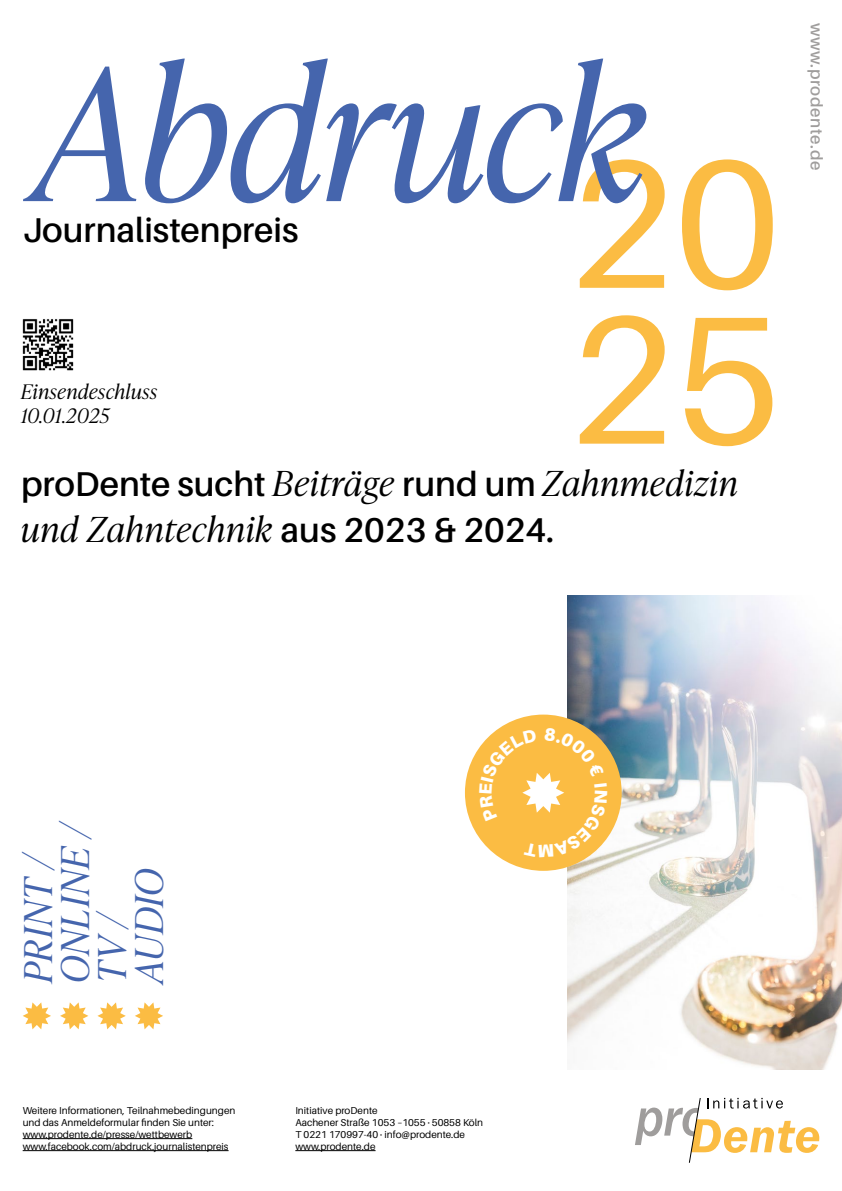
<style>
.page{position:relative;width:842px;height:1191px;background:#fff}
.page>*{position:absolute;margin:0;border:0;box-sizing:border-box;transform-origin:0 0}
.t1{font:italic 300 182.2px "Ivy Presto Headline";color:#4565ad}
.t2{font:182.2px "Aileron";color:#fbbc43}
.t3{font:italic 300 38.3px/37px "Ivy Presto Headline";color:#4565ad}
.t4{font:600 34.4px "Aileron";color:#000}
.t5{font:italic 300 34.4px "Ivy Presto Headline";letter-spacing:.04em;color:#000}
.t6{font:italic 300 20px/24px "Ivy Presto Headline";letter-spacing:.04em;color:#000}
.t7{font:600 16.8px "Aileron";letter-spacing:.04em;color:#9f9d9c}
.t8{font:10px/12px "Aileron";color:#000}
.s1{font-family:"Ivy Presto Headline";font-weight:300;font-style:italic}
.s2{font-family:"Aileron";font-weight:600;font-style:normal}
</style>
<div class="page">
<img style="left:567px;top:595px;width:275px;height:474px">
<img style="left:22px;top:319px;width:52px;height:52px">
<div style="left:465px;top:714px;width:157px;height:157px;background:#fbbc43;border-radius:50%"></div>
<svg style="left:23px;top:1002px;width:28px;height:27px"></svg>
<svg style="left:60px;top:1002px;width:28px;height:27px"></svg>
<svg style="left:97px;top:1002px;width:29px;height:27px"></svg>
<svg style="left:135px;top:1002px;width:28px;height:27px"></svg>
<svg style="left:635px;top:1097px;width:184px;height:66px"></svg>
<hr style="left:295px;top:1150px;width:81px;height:1px;background:#000">
<hr style="left:23px;top:1138px;width:169px;height:1px;background:#000">
<hr style="left:23px;top:1150px;width:206px;height:1px;background:#000">
<svg style="left:479px;top:727px;width:128px;height:130px"></svg>
<h1 class="t1" style="left:36px;top:4px;width:611px">Abdruck</h1>
<h1 class="t2" style="left:569px;top:125px;width:213px">20</h1>
<h3 class="t4" style="left:23px;top:211px;width:277px">Journalistenpreis</h3>
<h3 class="t6" style="left:21px;top:379px;width:138px">Einsendeschluss<br>10.01.2025</h3>
<h1 class="t2" style="left:569px;top:280px;width:213px">25</h1>
<h3 class="t4" style="left:21px;top:465px;width:718px">proDente sucht <span class="s1">Beiträge</span> rund um <span class="s1">Zahnmedizin</span></h3>
<h3 class="t5" style="left:21px;top:505px;width:535px">und Zahntechnik <span class="s2">aus 2023 &amp; 2024.</span></h3>
<h3 class="t7" style="left:826px;top:23px;width:149px;rotate:90deg">www.prodente.de</h3>
<h2 class="t3" style="left:18px;top:982px;width:166px;rotate:-90deg">PRINT /<br>ONLINE /<br>TV /<br>AUDIO</h2>
<p class="t8" style="left:23px;top:1104px;width:214px">Weitere Informationen, Teilnahmebedingungen und das Anmeldeformular finden Sie unter: www.prodente.de/presse/wettbewerb www.facebook.com/abdruck.journalistenpreis</p>
<p class="t8" style="left:295px;top:1104px;width:189px">Initiative proDente<br>Aachener Straße 1053 –1055 · 50858 Köln<br>T 0221 170997-40 · info@prodente.de www.prodente.de</p>
</div>
